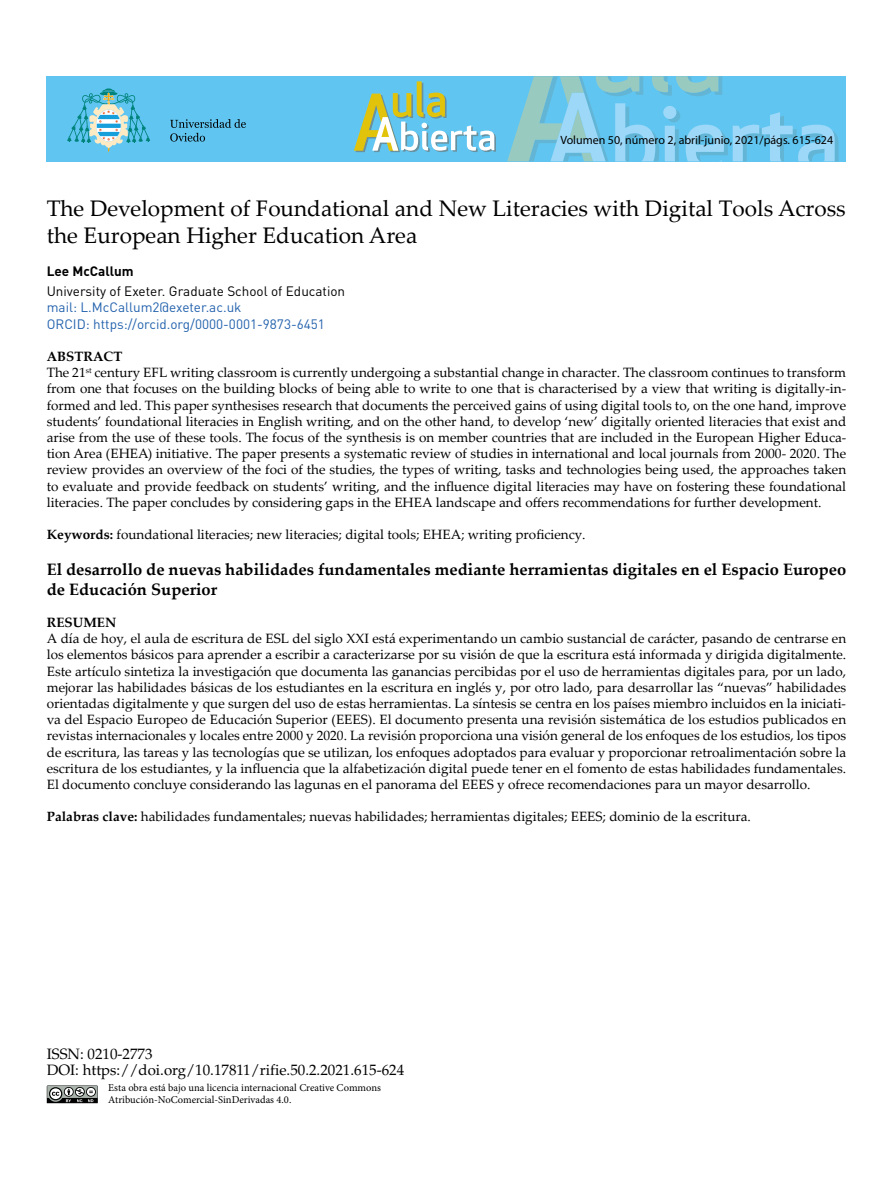
<style>
.page{position:relative;width:893px;height:1191px;background:#fff}
.page>*{position:absolute;margin:0;border:0;box-sizing:border-box;transform-origin:0 0}
.t1{font:22.5px/27px "Palatino Linotype";color:#000}
.t2{font:700 16.5px/19.5px "Palatino Linotype";color:#000}
.t3{font:15px/16.2px "Palatino LT Std";color:#000}
.t4{font:13.5px/16.2px "Palatino Linotype";color:#000}
.t5{font:13.5px/16.2px "DIN Pro";color:#2362ad}
.t6{font:13.5px "DIN Pro";color:#000}
.t7{font:700 13.5px "DIN Pro";color:#000}
.t8{font:700 13.5px "Palatino Linotype";color:#000}
.t9{font:12px "Myriad Pro";color:#000}
.t10{font:10.5px/12px "Minion Pro";color:#000}
.s1{font-weight:700}
.s2{font-family:"Palatino";font-weight:700}
</style>
<div class="page">
<div style="left:47px;top:76px;width:799px;height:85px;background:#60c6f1"></div>
<svg style="left:507px;top:76px;width:331px;height:85px"></svg>
<svg style="left:354px;top:81px;width:142px;height:71px"></svg>
<svg style="left:170px;top:119px;width:76px;height:23px"></svg>
<svg style="left:67px;top:88px;width:83px;height:64px"></svg>
<svg style="left:47px;top:1085px;width:51px;height:18px"></svg>
<p class="t9" style="left:560px;top:133px;width:274px">Volumen 50, número 2, abril-junio, 2021/págs. 615-624</p>
<h1 class="t1" style="left:47px;top:194px;width:800px">The Development of Foundational and New Literacies with Digital Tools Across the European Higher Education Area</h1>
<p class="t7" style="left:47px;top:262px;width:89px">Lee McCallum</p>
<p class="t6" style="left:47px;top:281px;width:300px">University of Exeter. Graduate School of Education</p>
<p class="t5" style="left:47px;top:298px;width:280px">mail: L.McCallum2@exeter.ac.uk<br>ORCID: https://orcid.org/0000-0001-9873-6451</p>
<p class="t4" style="left:47px;top:348px;width:801px"><span class="s1">ABSTRACT<br></span>The 21<sup>st</sup> century EFL writing classroom is currently undergoing a substantial change in character. The classroom continues to transform from one that focuses on the building blocks of being able to write to one that is characterised by a view that writing is digitally-in&shy;formed and led. This paper synthesises research that documents the perceived gains of using digital tools to, on the one hand, improve students’ foundational literacies in English writing, and on the other hand, to develop ‘new’ digitally oriented literacies that exist and arise from the use of these tools. The focus of the synthesis is on member countries that are included in the European Higher Educa&shy;tion Area (EHEA) initiative. The paper presents a systematic review of studies in international and local journals from 2000- 2020. The review provides an overview of the foci of the studies, the types of writing, tasks and technologies being used, the approaches taken to evaluate and provide feedback on students’ writing, and the influence digital literacies may have on fostering these foundational literacies. The paper concludes by considering gaps in the EHEA landscape and offers recommendations for further development.</p>
<p class="t4" style="left:47px;top:526px;width:540px"><span class="s2">Keywords:</span> foundational literacies; new literacies; digital tools; EHEA; writing proficiency.</p>
<p class="t2" style="left:47px;top:559px;width:801px">El desarrollo de nuevas habilidades fundamentales mediante herramientas digitales en el Espacio Europeo de Educación Superior</p>
<p class="t8" style="left:47px;top:613px;width:71px">RESUMEN</p>
<p class="t4" style="left:47px;top:630px;width:801px;text-align:justify">A día de hoy, el aula de escritura de ESL del siglo XXI está experimentando un cambio sustancial de carácter, pasando de centrarse en los elementos básicos para aprender a escribir a caracterizarse por su visión de que la escritura está informada y dirigida digitalmente.<br>Este artículo sintetiza la investigación que documenta las ganancias percibidas por el uso de herramientas digitales para, por un lado, mejorar las habilidades básicas de los estudiantes en la escritura en inglés y, por otro lado, para desarrollar las “nuevas” habilidades orientadas digitalmente y que surgen del uso de estas herramientas. La síntesis se centra en los países miembro incluidos en la iniciati&shy;va del Espacio Europeo de Educación Superior (EEES). El documento presenta una revisión sistemática de los estudios publicados en revistas internacionales y locales entre 2000 y 2020. La revisión proporciona una visión general de los enfoques de los estudios, los tipos de escritura, las tareas y las tecnologías que se utilizan, los enfoques adoptados para evaluar y proporcionar retroalimentación sobre la escritura de los estudiantes, y la influencia que la alfabetización digital puede tener en el fomento de estas habilidades fundamentales.<br>El documento concluye considerando las lagunas en el panorama del EEES y ofrece recomendaciones para un mayor desarrollo.</p>
<p class="t4" style="left:47px;top:808px;width:706px"><span class="s2">Palabras clave:</span> habilidades fundamentales; nuevas habilidades; herramientas digitales; EEES; dominio de la escritura.</p>
<p class="t3" style="left:47px;top:1045px;width:359px">ISSN: 0210-2773<br>DOI: https://doi.org/10.17811/rifie.50.2.2021.615-624</p>
<p class="t10" style="left:108px;top:1082px;width:274px">Esta obra está bajo una licencia internacional Creative Commons<br>Atribución-NoComercial-SinDerivadas 4.0.</p>
</div>
